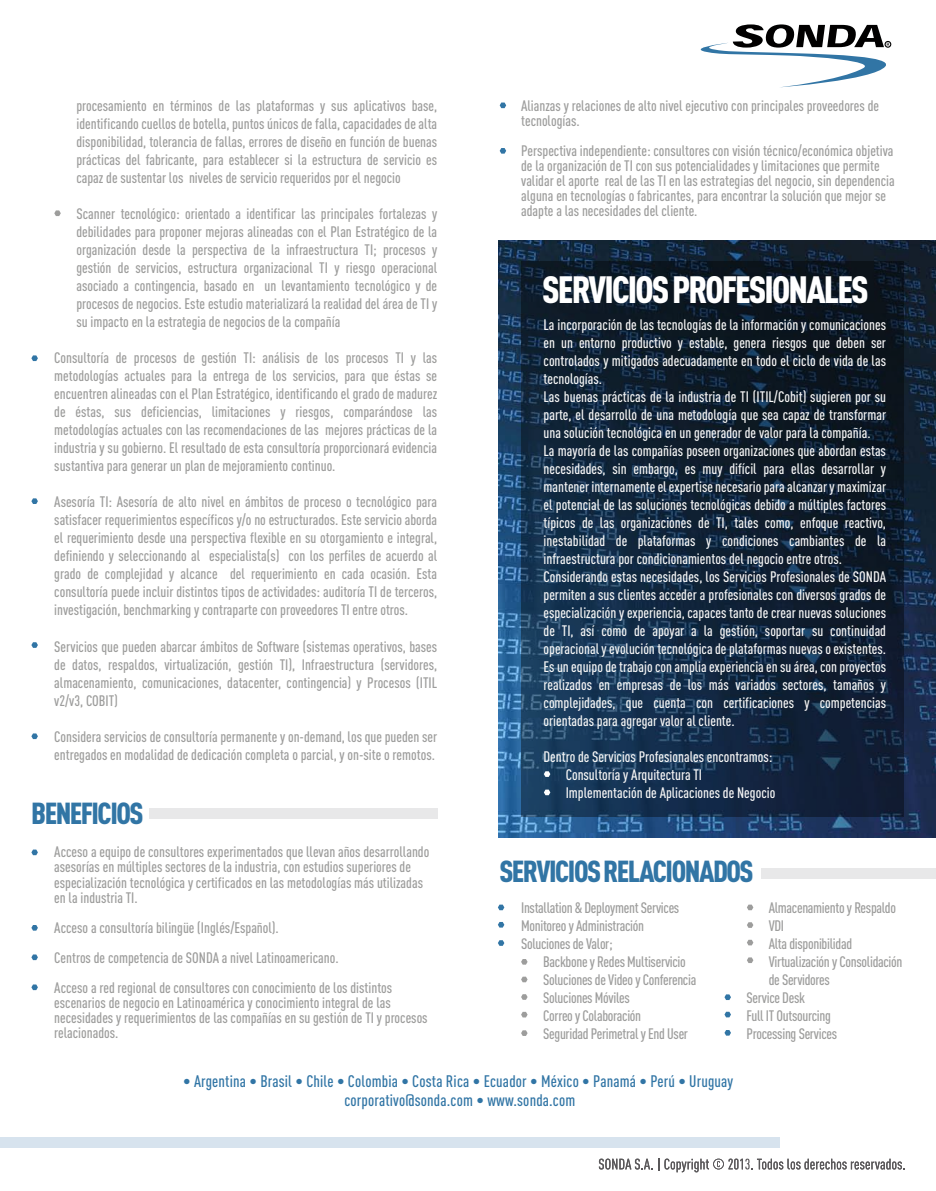
<style>
.page{position:relative;width:936px;height:1191px;background:#fff}
.page>*{position:absolute;margin:0;border:0;box-sizing:border-box;transform-origin:0 0}
.t1{font:900 37.5px "DIN Cond";letter-spacing:-.05em;color:#fff}
.t2{font:900 30px "DIN Cond";letter-spacing:-.05em;color:#3175a5}
.t3{font:500 16.5px/19.8px "DIN Cond";letter-spacing:.01em;color:#3175a5;text-align:center}
.t4{font:500 15px/18px "DIN Cond";color:#9d9d9c}
.t5{font:500 15px/18px "DIN Cond";color:#f6f6f6}
.t6{font:500 15px/18px "DIN Cond";letter-spacing:-.02em;color:#9d9d9c}
</style>
<div class="page">
<div style="left:149px;top:808px;width:288px;height:10px;background:#e8e8e9"></div>
<div style="left:760px;top:868px;width:175px;height:11px;background:#e8e8e9"></div>
<svg style="left:54px;top:210px;width:7px;height:6px"></svg>
<svg style="left:31px;top:355px;width:7px;height:6px"></svg>
<svg style="left:31px;top:498px;width:7px;height:6px"></svg>
<svg style="left:31px;top:642px;width:7px;height:6px"></svg>
<svg style="left:31px;top:733px;width:7px;height:6px"></svg>
<svg style="left:31px;top:849px;width:7px;height:6px"></svg>
<svg style="left:31px;top:925px;width:7px;height:5px"></svg>
<svg style="left:31px;top:954px;width:7px;height:6px"></svg>
<svg style="left:31px;top:984px;width:7px;height:6px"></svg>
<img style="left:498px;top:241px;width:437px;height:596px">
<svg style="left:521px;top:262px;width:383px;height:555px;background:#112439"></svg>
<svg style="left:700px;top:24px;width:192px;height:63px"></svg>
<div style="left:0;top:1137px;width:780px;height:10px;background:#d7e3ee"></div>
<svg style="left:599px;top:1158px;width:53px;height:11px"></svg>
<svg style="left:658px;top:1158px;width:246px;height:14px"></svg>
<svg style="left:498px;top:904px;width:6px;height:6px"></svg>
<svg style="left:498px;top:922px;width:6px;height:5px"></svg>
<svg style="left:498px;top:940px;width:6px;height:5px"></svg>
<svg style="left:521px;top:959px;width:6px;height:5px"></svg>
<svg style="left:544px;top:771px;width:6px;height:6px"></svg>
<svg style="left:544px;top:789px;width:6px;height:6px"></svg>
<svg style="left:521px;top:976px;width:6px;height:6px"></svg>
<svg style="left:521px;top:994px;width:6px;height:5px"></svg>
<svg style="left:521px;top:1011px;width:6px;height:6px"></svg>
<svg style="left:521px;top:1030px;width:6px;height:6px"></svg>
<svg style="left:724px;top:994px;width:7px;height:6px"></svg>
<svg style="left:724px;top:1011px;width:7px;height:6px"></svg>
<svg style="left:724px;top:1030px;width:7px;height:5px"></svg>
<svg style="left:747px;top:904px;width:6px;height:6px"></svg>
<svg style="left:747px;top:922px;width:6px;height:6px"></svg>
<svg style="left:747px;top:939px;width:6px;height:6px"></svg>
<svg style="left:747px;top:957px;width:6px;height:6px"></svg>
<svg style="left:499px;top:102px;width:7px;height:6px"></svg>
<svg style="left:499px;top:148px;width:7px;height:6px"></svg>
<p class="t4" style="left:76px;top:97px;width:362px;text-align:justify">procesamiento en términos de las plataformas y sus aplicativos base, identificando cuellos de botella, puntos únicos de falla, capacidades de alta disponibilidad, tolerancia de fallas, errores de diseño en función de buenas prácticas del fabricante, para establecer si la estructura de servicio es capaz de sustentar los niveles de servicio requeridos por el negocio</p>
<p class="t4" style="left:76px;top:205px;width:362px;text-align:justify">Scanner tecnológico: orientado a identificar las principales fortalezas y debilidades para proponer mejoras alineadas con el Plan Estratégico de la organización desde la perspectiva de la infraestructura TI; procesos y gestión de servicios, estructura organizacional TI y riesgo operacional asociado a contingencia, basado en un levantamiento tecnológico y de procesos de negocios. Este estudio materializará la realidad del área de TI y su impacto en la estrategia de negocios de la compañía</p>
<p class="t4" style="left:54px;top:349px;width:384px;text-align:justify">Consultoría de procesos de gestión TI: análisis de los procesos TI y las metodologías actuales para la entrega de los servicios, para que éstas se encuentren alineadas con el Plan Estratégico, identificando el grado de madurez de éstas, sus deficiencias, limitaciones y riesgos, comparándose las metodologías actuales con las recomendaciones de las mejores prácticas de la industria y su gobierno. El resultado de esta consultoría proporcionará evidencia sustantiva para generar un plan de mejoramiento continuo.</p>
<p class="t4" style="left:54px;top:493px;width:384px;text-align:justify">Asesoría TI: Asesoría de alto nivel en ámbitos de proceso o tecnológico para satisfacer requerimientos específicos y/o no estructurados. Este servicio aborda el requerimiento desde una perspectiva flexible en su otorgamiento e integral, definiendo y seleccionando al especialista(s) con los perfiles de acuerdo al grado de complejidad y alcance del requerimiento en cada ocasión. Esta consultoría puede incluir distintos tipos de actividades: auditoría TI de terceros, investigación, benchmarking y contraparte con proveedores TI entre otros.</p>
<p class="t4" style="left:54px;top:637px;width:384px;text-align:justify">Servicios que pueden abarcar ámbitos de Software (sistemas operativos, bases de datos, respaldos, virtualización, gestión TI), Infraestructura (servidores, almacenamiento, comunicaciones, datacenter, contingencia) y Procesos (ITIL v2/v3, COBIT)</p>
<p class="t4" style="left:54px;top:727px;width:384px">Considera servicios de consultoría permanente y on-demand, los que pueden ser entregados en modalidad de dedicación completa o parcial, y on-site o remotos.</p>
<h2 class="t2" style="left:31px;top:794px;width:114px">BENEFICIOS</h2>
<p class="t4" style="left:54px;top:844px;width:376px;line-height:15px">Acceso a equipo de consultores experimentados que llevan años desarrollando asesorías en múltiples sectores de la industria, con estudios superiores de especialización tecnológica y certificados en las metodologías más utilizadas en la industria TI.</p>
<p class="t4" style="left:54px;top:912px;width:339px;line-height:30px">Acceso a consultoría bilingüe (Inglés/Español).<br>Centros de competencia de SONDA a nivel Latinoamericano.<br>Acceso a red regional de consultores con conocimiento de los distintos</p>
<p class="t4" style="left:54px;top:994px;width:375px;line-height:15px">escenarios de negocio en Latinoamérica y conocimiento integral de las necesidades y requerimientos de las compañías en su gestión de TI y procesos relacionados.</p>
<p class="t4" style="left:521px;top:98px;width:359px;line-height:15px">Alianzas y relaciones de alto nivel ejecutivo con principales proveedores de tecnologías.</p>
<p class="t4" style="left:521px;top:143px;width:375px;line-height:15px">Perspectiva independiente: consultores con visión técnico/económica objetiva de la organización de TI con sus potencialidades y limitaciones que permite validar el aporte real de las TI en las estrategias del negocio, sin dependencia alguna en tecnologías o fabricantes, para encontrar la solución que mejor se adapte a las necesidades del cliente.</p>
<h1 class="t1" style="left:542px;top:266px;width:328px">SERVICIOS PROFESIONALES</h1>
<p class="t5" style="left:543px;top:315px;width:344px">La incorporación de las tecnologías de la información y comunicaciones en un entorno productivo y estable, genera riesgos que deben ser controlados y mitigados adecuadamente en todo el ciclo de vida de las tecnologías.<br>Las buenas prácticas de la industria de TI (ITIL/Cobit) sugieren por su parte, el desarrollo de una metodología que sea capaz de transformar una solución tecnológica en un generador de valor para la compañía.<br>La mayoría de las compañías poseen organizaciones que abordan estas necesidades, sin embargo, es muy difícil para ellas desarrollar y mantener internamente el expertise necesario para alcanzar y maximizar el potencial de las soluciones tecnológicas debido a múltiples factores típicos de las organizaciones de TI, tales como, enfoque reactivo, inestabilidad de plataformas y condiciones cambiantes de la infraestructura por condicionamientos del negocio entre otros.<br>Considerando estas necesidades, los Servicios Profesionales de SONDA permiten a sus clientes acceder a profesionales con diversos grados de especialización y experiencia, capaces tanto de crear nuevas soluciones de TI, así como de apoyar a la gestión, soportar su continuidad operacional y evolución tecnológica de plataformas nuevas o existentes.<br>Es un equipo de trabajo con amplia experiencia en su área, con proyectos realizados en empresas de los más variados sectores, tamaños y complejidades, que cuenta con certificaciones y competencias orientadas para agregar valor al cliente.</p>
<p class="t5" style="left:565px;top:747px;width:211px;text-indent:-22px">Dentro de Servicios Profesionales encontramos:<br>Consultoría y Arquitectura TI<br>Implementación de Aplicaciones de Negocio</p>
<h2 class="t2" style="left:499px;top:853px;width:256px">SERVICIOS RELACIONADOS</h2>
<p class="t6" style="left:521px;top:898px;width:160px">Installation &amp; Deployment Services<br>Monitoreo y Administración<br>Soluciones de Valor;</p>
<p class="t6" style="left:543px;top:952px;width:155px">Backbone y Redes Multiservicio<br>Soluciones de Video y Conferencia<br>Soluciones Móviles<br>Correo y Colaboración<br>Seguridad Perimetral y End User</p>
<p class="t6" style="left:768px;top:898px;width:129px">Almacenamiento y Respaldo</p>
<p class="t4" style="left:768px;top:916px;width:17px">VDI</p>
<p class="t6" style="left:768px;top:934px;width:85px">Alta disponibilidad</p>
<p class="t6" style="left:768px;top:952px;width:135px">Virtualización y Consolidación</p>
<p class="t6" style="left:768px;top:970px;width:63px">de Servidores</p>
<p class="t6" style="left:746px;top:988px;width:60px">Service Desk</p>
<p class="t6" style="left:746px;top:1006px;width:86px">Full IT Outsourcing</p>
<p class="t6" style="left:746px;top:1024px;width:92px">Processing Services</p>
<p class="t3" style="left:183px;top:1070px;width:551px">• Argentina • Brasil • Chile • Colombia • Costa Rica • Ecuador • México • Panamá • Perú • Uruguay corporativo@sonda.com • www.sonda.com</p>
</div>
